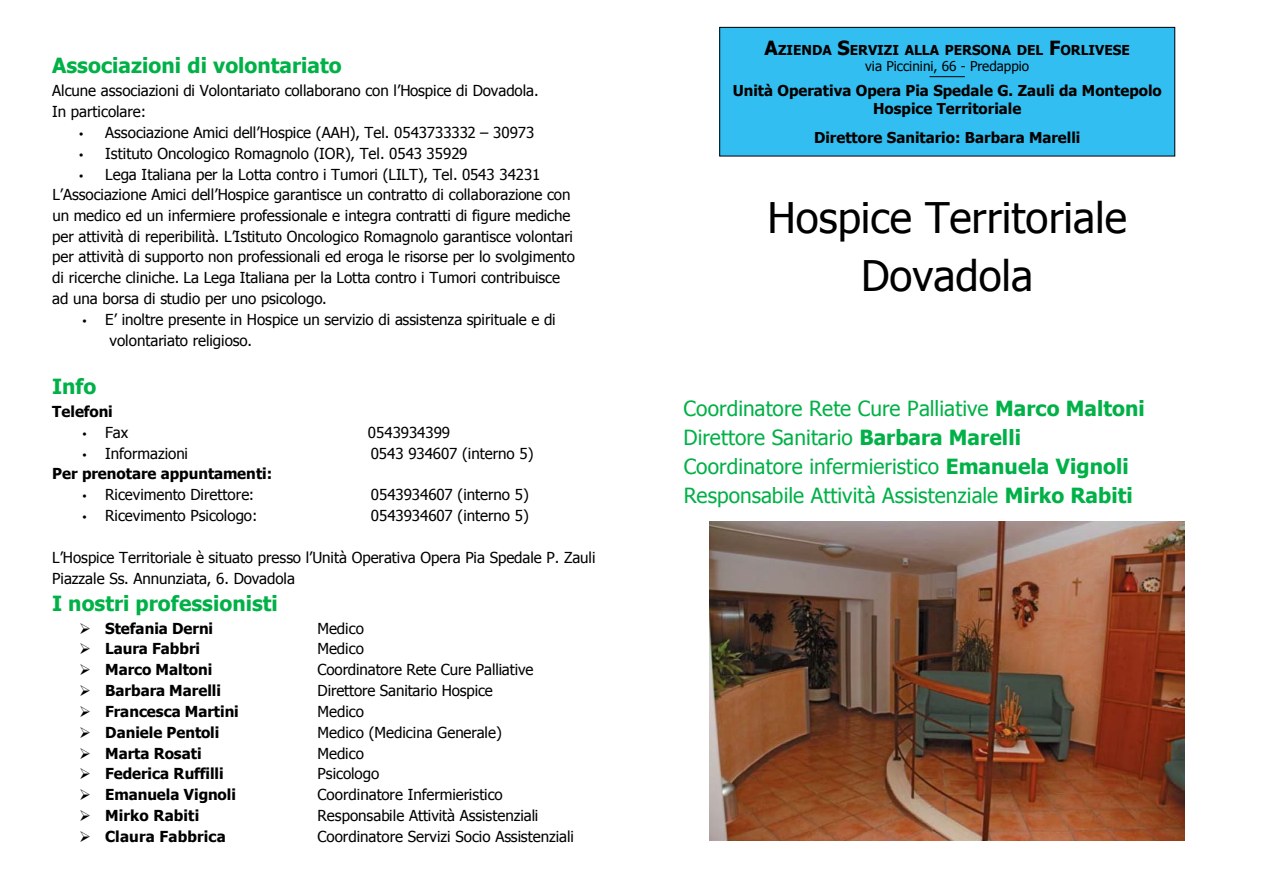
<style>
.page{position:relative;width:1263px;height:893px;background:#fff}
.page>*{position:absolute;margin:0;border:0;box-sizing:border-box;transform-origin:0 0}
.t1{font:42.15px/58.3px "Tahoma";color:#000;text-align:center}
.t2{font:20.85px/29.1px "Tahoma";color:#00b147}
.t3{font:700 20.85px "Tahoma";color:#00b147}
.t4{font:15.15px/20.7px "Tahoma";color:#000}
.t5{font:700 15.15px "Tahoma";color:#000}
.t6{font:700 15px/18px "Tahoma";color:#000;text-align:center}
.t7{font:700 13.65px "Tahoma";color:#000}
.t8{font:13.5px "Tahoma";color:#000}
.s1{font-family:"Myriad Pro"}
.s2{font-size:19.5px}
.s3{font-weight:700}
</style>
<div class="page">
<img style="left:710px;top:521px;width:475px;height:319px">
<div style="left:720px;top:27px;width:455px;height:129px;background:#32bef0"></div>
<div style="left:719px;top:27px;width:456px;height:129px;border:1px solid #000"></div>
<hr style="left:929px;top:76px;width:36px;height:1px;background:#000">
<h2 class="t3" style="left:52px;top:50px;width:291px">Associazioni di volontariato</h2>
<p class="t4" style="left:52px;top:79px;width:488px">Alcune associazioni di Volontariato collaborano con l’Hospice di Dovadola.<br>In particolare:</p>
<p class="t4" style="left:79px;top:121px;width:457px"><span class="s1">•</span> Associazione Amici dell’Hospice (AAH), Tel. 0543733332 – 30973</p>
<p class="t4" style="left:79px;top:142px;width:390px"><span class="s1">•</span> Istituto Oncologico Romagnolo (IOR), Tel. 0543 35929</p>
<p class="t4" style="left:52px;top:163px;width:524px;text-indent:27px"><span class="s1">•</span> Lega Italiana per la Lotta contro i Tumori (LILT), Tel. 0543 34231<br>L’Associazione Amici dell’Hospice garantisce un contratto di collaborazione con un medico ed un infermiere professionale e integra contratti di figure mediche per attività di reperibilità. L’Istituto Oncologico Romagnolo garantisce volontari per attività di supporto non professionali ed eroga le risorse per lo svolgimento di ricerche cliniche. La Lega Italiana per la Lotta contro i Tumori contribuisce ad una borsa di studio per uno psicologo.</p>
<p class="t4" style="left:110px;top:309px;width:448px;text-indent:-27px"><span class="s1">•</span> E’ inoltre presente in Hospice un servizio di assistenza spirituale e di volontariato religioso.</p>
<h2 class="t3" style="left:52px;top:372px;width:46px">Info</h2>
<p class="t5" style="left:52px;top:401px;width:62px">Telefoni</p>
<p class="t4" style="left:82px;top:421px;width:47px"><span class="s1">•</span> Fax</p>
<p class="t4" style="left:368px;top:421px;width:84px">0543934399</p>
<p class="t4" style="left:82px;top:442px;width:107px"><span class="s1">•</span> Informazioni</p>
<p class="t4" style="left:371px;top:442px;width:164px">0543 934607 (interno 5)</p>
<p class="t5" style="left:52px;top:463px;width:222px">Per prenotare appuntamenti:</p>
<p class="t4" style="left:82px;top:484px;width:173px"><span class="s1">•</span> Ricevimento Direttore:</p>
<p class="t4" style="left:371px;top:484px;width:160px">0543934607 (interno 5)</p>
<p class="t4" style="left:82px;top:505px;width:176px"><span class="s1">•</span> Ricevimento Psicologo:</p>
<p class="t4" style="left:371px;top:505px;width:160px">0543934607 (interno 5)</p>
<p class="t4" style="left:52px;top:546px;width:545px">L’Hospice Territoriale è situato presso l’Unità Operativa Opera Pia Spedale P. Zauli<br>Piazzale Ss. Annunziata, 6. Dovadola</p>
<h2 class="t3" style="left:52px;top:588px;width:227px">I nostri professionisti</h2>
<p class="t5" style="left:79px;top:617px;width:135px">➢ Stefania Derni</p>
<p class="t4" style="left:317px;top:617px;width:48px">Medico</p>
<p class="t5" style="left:79px;top:638px;width:122px">➢ Laura Fabbri</p>
<p class="t4" style="left:317px;top:638px;width:48px">Medico</p>
<p class="t5" style="left:79px;top:659px;width:135px">➢ Marco Maltoni</p>
<p class="t4" style="left:317px;top:659px;width:217px">Coordinatore Rete Cure Palliative</p>
<p class="t5" style="left:79px;top:680px;width:143px">➢ Barbara Marelli</p>
<p class="t4" style="left:318px;top:680px;width:177px">Direttore Sanitario Hospice</p>
<p class="t5" style="left:79px;top:701px;width:161px">➢ Francesca Martini</p>
<p class="t4" style="left:318px;top:700px;width:48px">Medico</p>
<p class="t5" style="left:79px;top:721px;width:142px">➢ Daniele Pentoli</p>
<p class="t4" style="left:318px;top:721px;width:186px">Medico (Medicina Generale)</p>
<p class="t5" style="left:79px;top:742px;width:124px">➢ Marta Rosati</p>
<p class="t4" style="left:318px;top:742px;width:48px">Medico</p>
<p class="t5" style="left:79px;top:763px;width:146px">➢ Federica Ruffilli</p>
<p class="t4" style="left:318px;top:763px;width:63px">Psicologo</p>
<p class="t5" style="left:79px;top:784px;width:158px">➢ Emanuela Vignoli</p>
<p class="t4" style="left:318px;top:784px;width:187px">Coordinatore Infermieristico</p>
<p class="t5" style="left:79px;top:805px;width:122px">➢ Mirko Rabiti</p>
<p class="t4" style="left:318px;top:805px;width:222px">Responsabile Attività Assistenziali</p>
<p class="t5" style="left:79px;top:826px;width:148px">➢ Claura Fabbrica</p>
<p class="t4" style="left:317px;top:825px;width:258px">Coordinatore Servizi Socio Assistenziali</p>
<p class="t7" style="left:765px;top:40px;width:367px"><span class="s2">A</span>ZIENDA <span class="s2">S</span>ERVIZI ALLA PERSONA DEL <span class="s2">F</span>ORLIVESE</p>
<p class="t8" style="left:865px;top:57px;width:165px">via Piccinini, 66 - Predappio</p>
<p class="t6" style="left:733px;top:81px;width:431px">Unità Operativa Opera Pia Spedale G. Zauli da Montepolo<br>Hospice Territoriale</p>
<p class="t6" style="left:814px;top:127px;width:268px">Direttore Sanitario: Barbara Marelli</p>
<h1 class="t1" style="left:767px;top:186px;width:361px">Hospice Territoriale<br>Dovadola</h1>
<h2 class="t2" style="left:684px;top:393px;width:463px">Coordinatore Rete Cure Palliative <span class="s3">Marco Maltoni </span>Direttore Sanitario <span class="s3">Barbara Marelli </span>Coordinatore infermieristico <span class="s3">Emanuela Vignoli </span>Responsabile Attività Assistenziale <span class="s3">Mirko Rabiti</span></h2>
</div>
